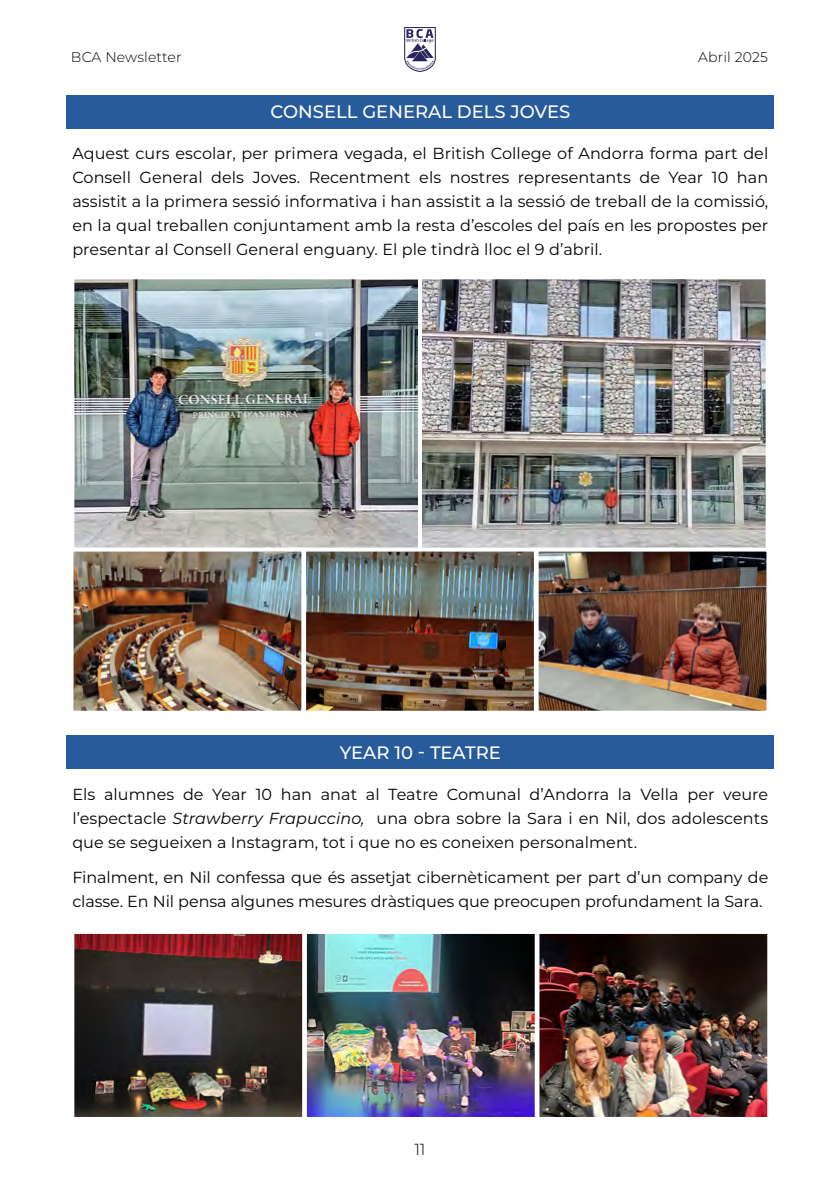
<style>
.page{position:relative;width:840px;height:1191px;background:#fff}
.page>*{position:absolute;margin:0;border:0;box-sizing:border-box;transform-origin:0 0}
.t1{font:500 18px "Montserrat";color:#fff}
.t2{font:16px/24px "Montserrat";letter-spacing:-.005em;color:#020203;text-align:justify}
.t3{font:300 16px "Montserrat";color:#000}
.t4{font:300 14px "Montserrat";letter-spacing:.01em;color:#000}
.s1{font-style:italic}
</style>
<div class="page">
<svg style="left:404px;top:27px;width:31px;height:45px"></svg>
<img style="left:75px;top:935px;width:226px;height:181px">
<div style="left:72px;top:932px;width:232px;height:187px;border:2px solid #fff"></div>
<img style="left:308px;top:935px;width:225px;height:181px">
<div style="left:305px;top:932px;width:231px;height:187px;border:2px solid #fff"></div>
<img style="left:540px;top:935px;width:225px;height:181px">
<div style="left:537px;top:932px;width:231px;height:187px;border:2px solid #fff"></div>
<div style="left:67px;top:95px;width:706px;height:33px;background:#275b9b"></div>
<div style="left:67px;top:736px;width:706px;height:33px;background:#275b9b"></div>
<img style="left:539px;top:552px;width:226px;height:157px">
<div style="left:536px;top:549px;width:232px;height:163px;border:2px solid #fff"></div>
<img style="left:307px;top:552px;width:225px;height:157px">
<div style="left:304px;top:549px;width:231px;height:163px;border:2px solid #fff"></div>
<img style="left:75px;top:280px;width:342px;height:266px">
<div style="left:72px;top:277px;width:348px;height:272px;border:2px solid #fff"></div>
<img style="left:423px;top:280px;width:341px;height:266px">
<div style="left:420px;top:277px;width:347px;height:272px;border:2px solid #fff"></div>
<img style="left:74px;top:552px;width:226px;height:157px">
<div style="left:71px;top:549px;width:232px;height:163px;border:2px solid #fff"></div>
<p class="t4" style="left:71px;top:48px;width:112px">BCA Newsletter</p>
<p class="t4" style="left:697px;top:48px;width:71px">Abril 2025</p>
<p class="t1" style="left:270px;top:99px;width:301px">CONSELL GENERAL DELS JOVES</p>
<p class="t2" style="left:72px;top:141px;width:697px">Aquest curs escolar, per primera vegada, el British College of Andorra forma part del Consell General dels Joves. Recentment els nostres representants de Year 10 han assistit a la primera sessió informativa i han assistit a la sessió de treball de la comissió, en la qual treballen conjuntament amb la resta d’escoles del país en les propostes per presentar al Consell General enguany. El ple tindrà lloc el 9 d’abril.</p>
<p class="t1" style="left:339px;top:740px;width:163px">YEAR 10 - TEATRE</p>
<p class="t2" style="left:72px;top:781px;width:697px">Els alumnes de Year 10 han anat al Teatre Comunal d’Andorra la Vella per veure l’espectacle <span class="s1">Strawberry Frapuccino,</span> una obra sobre la Sara i en Nil, dos adolescents que se segueixen a Instagram, tot i que no es coneixen personalment.</p>
<p class="t2" style="left:72px;top:865px;width:697px">Finalment, en Nil confessa que és assetjat cibernèticament per part d’un company de classe. En Nil pensa algunes mesures dràstiques que preocupen profundament la Sara.</p>
<p class="t3" style="left:414px;top:1138px;width:13px">11</p>
</div>
